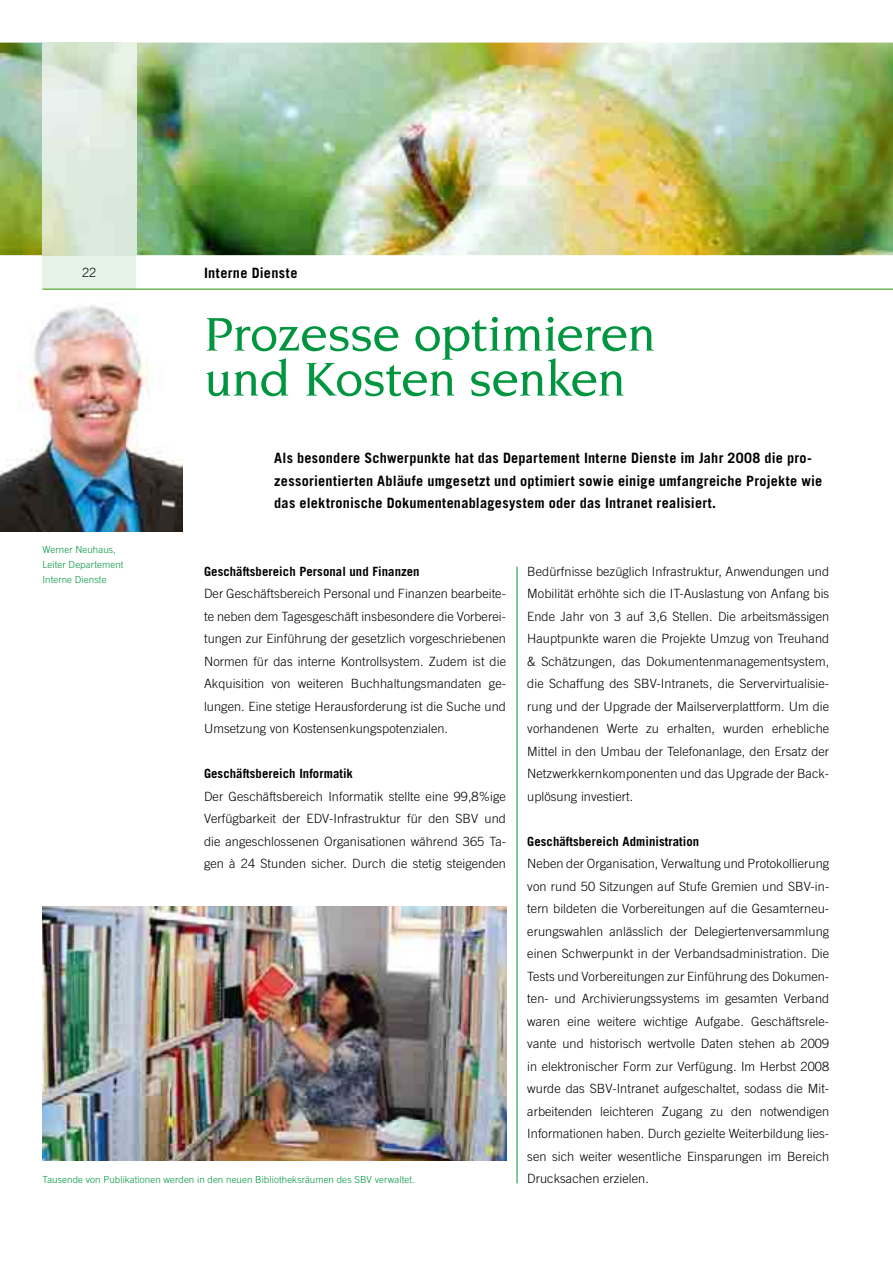
<style>
.page{position:relative;width:893px;height:1263px;background:#fff}
.page>*{position:absolute;margin:0;border:0;box-sizing:border-box;transform-origin:0 0}
.t1{font:500 51px/45px "Novarese LT";letter-spacing:-.015em;color:#00963f}
.t2{font:700 14.25px/22.5px "Trade Gothic LT Std";letter-spacing:.015em;color:#000}
.t3{font:300 12.75px/22.5px "Trade Gothic LT Std";letter-spacing:.005em;color:#000;text-align:justify}
.t4{font:700 12.75px "Trade Gothic LT Std";letter-spacing:.005em;color:#000}
.t5{font:300 9.75px/15px "Trade Gothic LT Std";letter-spacing:.01em;color:#00963f}
</style>
<div class="page">
<img style="left:0;top:43px;width:893px;height:212px">
<div style="left:42px;top:255px;width:94px;height:34px;background:#e7f2e8"></div>
<img style="left:42px;top:43px;width:94px;height:212px">
<hr style="left:42px;top:288px;width:851px;height:2px;background:#73b958">
<hr style="left:517px;top:567px;width:1px;height:616px;background:#00963f">
<img style="left:42px;top:907px;width:464px;height:254px">
<img style="left:0;top:305px;width:183px;height:227px">
<p class="t3" style="left:82px;top:262px;width:16px">22</p>
<p class="t5" style="left:42px;top:543px;width:83px">Werner Neuhaus,<br>Leiter Departement<br>Interne Dienste</p>
<p class="t2" style="left:204px;top:262px;width:95px">Interne Dienste</p>
<h1 class="t1" style="left:204px;top:314px;width:453px">Prozesse optimieren und Kosten senken</h1>
<p class="t2" style="left:274px;top:448px;width:550px">Als besondere Schwerpunkte hat das Departement Interne Dienste im Jahr 2008 die pro&shy;zessorientierten Abläufe umgesetzt und optimiert sowie einige umfangreiche Projekte wie das elektronische Dokumentenablagesystem oder das Intranet realisiert.</p>
<p class="t4" style="left:204px;top:567px;width:217px">Geschäftsbereich Personal und Finanzen</p>
<p class="t3" style="left:204px;top:584px;width:303px">Der Geschäftsbereich Personal und Finanzen bearbeite&shy;te neben dem Tagesgeschäft insbesondere die Vorberei&shy;tungen zur Einführung der gesetzlich vorgeschriebenen Normen für das interne Kontrollsystem. Zudem ist die Akquisition von weiteren Buchhaltungsmandaten ge&shy;lungen. Eine stetige Herausforderung ist die Suche und Umsetzung von Kostensenkungspotenzialen.</p>
<p class="t4" style="left:204px;top:769px;width:150px">Geschäftsbereich Informatik</p>
<p class="t3" style="left:204px;top:786px;width:303px">Der Geschäftsbereich Informatik stellte eine 99,8%ige Verfügbarkeit der EDV-Infrastruktur für den SBV und die angeschlossenen Organisationen während 365 Ta&shy;gen à 24 Stunden sicher. Durch die stetig steigenden</p>
<p class="t3" style="left:527px;top:561px;width:303px">Bedürfnisse bezüglich Infrastruktur, Anwendungen und Mobilität erhöhte sich die IT-Auslastung von Anfang bis Ende Jahr von 3 auf 3,6 Stellen. Die arbeitsmässigen Hauptpunkte waren die Projekte Umzug von Treuhand &amp; Schätzungen, das Dokumentenmanagementsystem, die Schaffung des SBV-Intranets, die Servervirtualisie&shy;rung und der Upgrade der Mailserverplattform. Um die vorhandenen Werte zu erhalten, wurden erhebliche Mittel in den Umbau der Telefonanlage, den Ersatz der Netzwerkkernkomponenten und das Upgrade der Back&shy;uplösung investiert.</p>
<p class="t4" style="left:527px;top:837px;width:173px">Geschäftsbereich Administration</p>
<p class="t3" style="left:527px;top:854px;width:303px">Neben der Organisation, Verwaltung und Protokollierung von rund 50 Sitzungen auf Stufe Gremien und SBV-in&shy;tern bildeten die Vorbereitungen auf die Gesamterneu&shy;erungswahlen anlässlich der Delegiertenversammlung einen Schwerpunkt in der Verbandsadministration. Die Tests und Vorbereitungen zur Einführung des Dokumen&shy;ten- und Archivierungssystems im gesamten Verband waren eine weitere wichtige Aufgabe. Geschäftsrele&shy;vante und historisch wertvolle Daten stehen ab 2009 in elektronischer Form zur Verfügung. Im Herbst 2008 wurde das SBV-Intranet aufgeschaltet, sodass die Mit&shy;arbeitenden leichteren Zugang zu den notwendigen Informationen haben. Durch gezielte Weiterbildung lies&shy;sen sich weiter wesentliche Einsparungen im Bereich</p>
<p class="t5" style="left:42px;top:1173px;width:374px">Tausende von Publikationen werden in den neuen Bibliotheksräumen des SBV verwaltet.</p>
<p class="t3" style="left:527px;top:1169px;width:123px">Drucksachen erzielen.</p>
</div>
